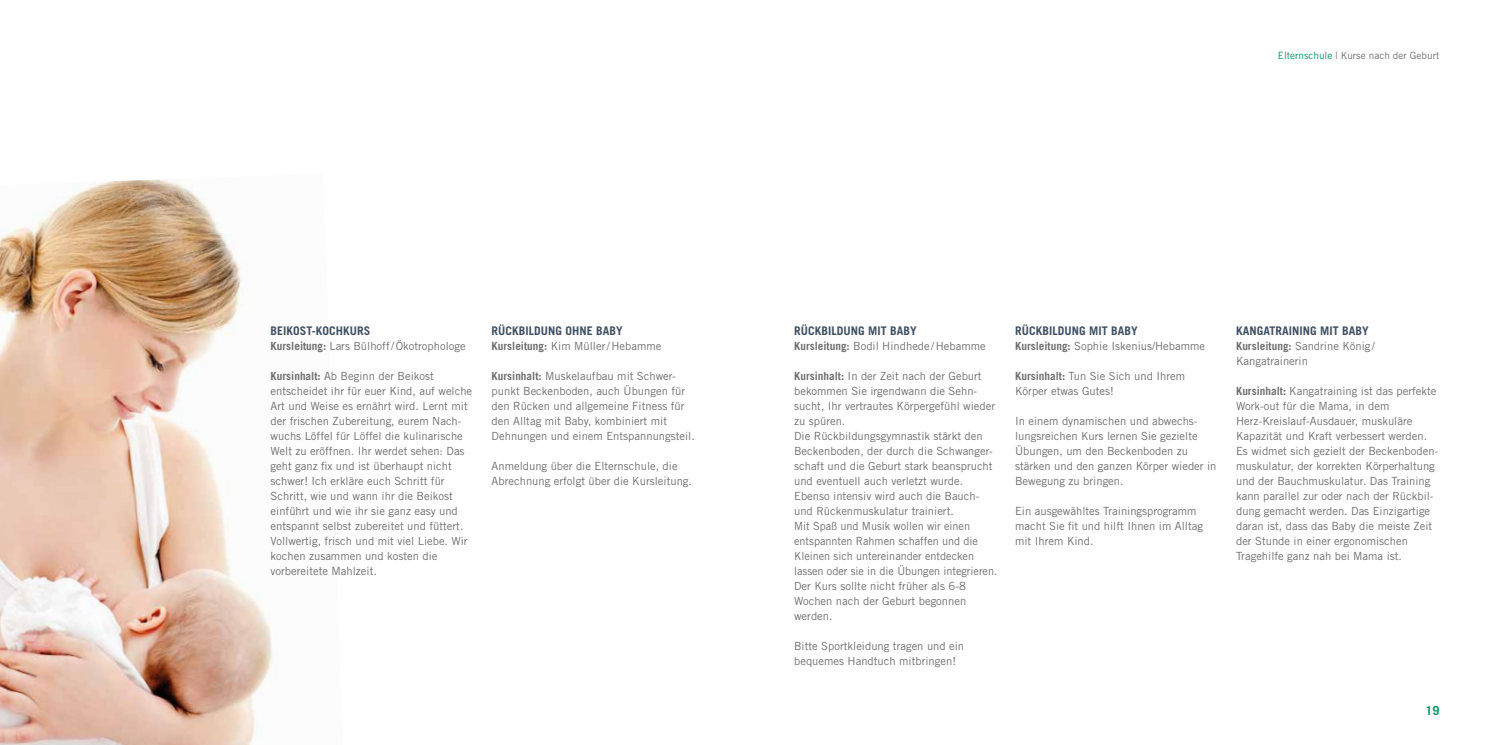
<style>
.page{position:relative;width:1489px;height:745px;background:#fff}
.page>*{position:absolute;margin:0;border:0;box-sizing:border-box;transform-origin:0 0}
.t1{font:700 12.5px "Trade Gothic LT Std";color:#00975f}
.t2{font:700 11.88px "Trade Gothic LT Std";letter-spacing:.005em;color:#405063}
.t3{font:11.25px/15px "Trade Gothic LT Std";color:#706f6f}
.t4{font:10px "Trade Gothic LT Std";color:#706f6f}
.s1{color:#00975f}
.s2{font-weight:700}
</style>
<div class="page">
<img style="left:0;top:179px;width:273px;height:565px">
<p class="t4" style="left:1277px;top:49px;width:163px"><span class="s1">Elternschule</span> | Kurse nach der Geburt</p>
<p class="t2" style="left:270px;top:323px;width:101px">BEIKOST-KOCHKURS</p>
<p class="t3" style="left:270px;top:338px;width:197px"><span class="s2">Kursleitung:</span> Lars Bülhoff/Ökotrophologe</p>
<p class="t3" style="left:270px;top:368px;width:203px"><span class="s2">Kursinhalt:</span> Ab Beginn der Beikost entscheidet ihr für euer Kind, auf welche Art und Weise es ernährt wird. Lernt mit der frischen Zubereitung, eurem Nach&shy;wuchs Löffel für Löffel die kulinarische Welt zu eröffnen. Ihr werdet sehen: Das geht ganz fix und ist überhaupt nicht schwer! Ich erkläre euch Schritt für Schritt, wie und wann ihr die Beikost einführt und wie ihr sie ganz easy und entspannt selbst zubereitet und füttert.<br>Vollwertig, frisch und mit viel Liebe. Wir kochen zusammen und kosten die vorbereitete Mahlzeit.</p>
<p class="t2" style="left:491px;top:323px;width:133px">RÜCKBILDUNG OHNE BABY</p>
<p class="t3" style="left:491px;top:338px;width:171px"><span class="s2">Kursleitung:</span> Kim Müller/Hebamme</p>
<p class="t3" style="left:491px;top:368px;width:205px"><span class="s2">Kursinhalt:</span> Muskelaufbau mit Schwer&shy;punkt Beckenboden, auch Übungen für den Rücken und allgemeine Fitness für den Alltag mit Baby, kombiniert mit Dehnungen und einem Entspannungsteil.</p>
<p class="t3" style="left:491px;top:458px;width:202px">Anmeldung über die Elternschule, die<br>Abrechnung erfolgt über die Kursleitung.</p>
<p class="t2" style="left:794px;top:323px;width:124px">RÜCKBILDUNG MIT BABY</p>
<p class="t3" style="left:794px;top:338px;width:193px"><span class="s2">Kursleitung:</span> Bodil Hindhede /Hebamme</p>
<p class="t3" style="left:794px;top:368px;width:205px"><span class="s2">Kursinhalt:</span> In der Zeit nach der Geburt bekommen Sie irgendwann die Sehn&shy;sucht, Ihr vertrautes Körpergefühl wieder zu spüren.<br>Die Rückbildungsgymnastik stärkt den Beckenboden, der durch die Schwanger&shy;schaft und die Geburt stark beansprucht und eventuell auch verletzt wurde.<br>Ebenso intensiv wird auch die Bauch&shy;und Rückenmuskulatur trainiert.<br>Mit Spaß und Musik wollen wir einen entspannten Rahmen schaffen und die Kleinen sich untereinander entdecken lassen oder sie in die Übungen integrieren.<br>Der Kurs sollte nicht früher als 6-8<br>Wochen nach der Geburt begonnen werden.</p>
<p class="t3" style="left:794px;top:638px;width:172px">Bitte Sportkleidung tragen und ein bequemes Handtuch mitbringen!</p>
<p class="t2" style="left:1015px;top:323px;width:124px">RÜCKBILDUNG MIT BABY</p>
<p class="t3" style="left:1015px;top:338px;width:192px"><span class="s2">Kursleitung:</span> Sophie Iskenius/Hebamme</p>
<p class="t3" style="left:1015px;top:368px;width:171px"><span class="s2">Kursinhalt:</span> Tun Sie Sich und Ihrem<br>Körper etwas Gutes!</p>
<p class="t3" style="left:1015px;top:413px;width:203px">In einem dynamischen und abwechs&shy;lungsreichen Kurs lernen Sie gezielte<br>Übungen, um den Beckenboden zu stärken und den ganzen Körper wieder in<br>Bewegung zu bringen.</p>
<p class="t3" style="left:1015px;top:503px;width:189px">Ein ausgewähltes Trainingsprogramm macht Sie fit und hilft Ihnen im Alltag mit Ihrem Kind.</p>
<p class="t2" style="left:1235px;top:323px;width:134px">KANGATRAINING MIT BABY</p>
<p class="t3" style="left:1235px;top:338px;width:140px"><span class="s2">Kursleitung:</span> Sandrine König/<br>Kangatrainerin</p>
<p class="t3" style="left:1235px;top:383px;width:204px"><span class="s2">Kursinhalt:</span> Kangatraining ist das perfekte Work-out für die Mama, in dem Herz-Kreislauf-Ausdauer, muskuläre Kapazität und Kraft verbessert werden.<br>Es widmet sich gezielt der Beckenboden&shy;muskulatur, der korrekten Körperhaltung und der Bauchmuskulatur. Das Training kann parallel zur oder nach der Rückbil&shy;dung gemacht werden. Das Einzigartige daran ist, dass das Baby die meiste Zeit der Stunde in einer ergonomischen Tragehilfe ganz nah bei Mama ist.</p>
<p class="t1" style="left:1425px;top:702px;width:15px">19</p>
</div>
